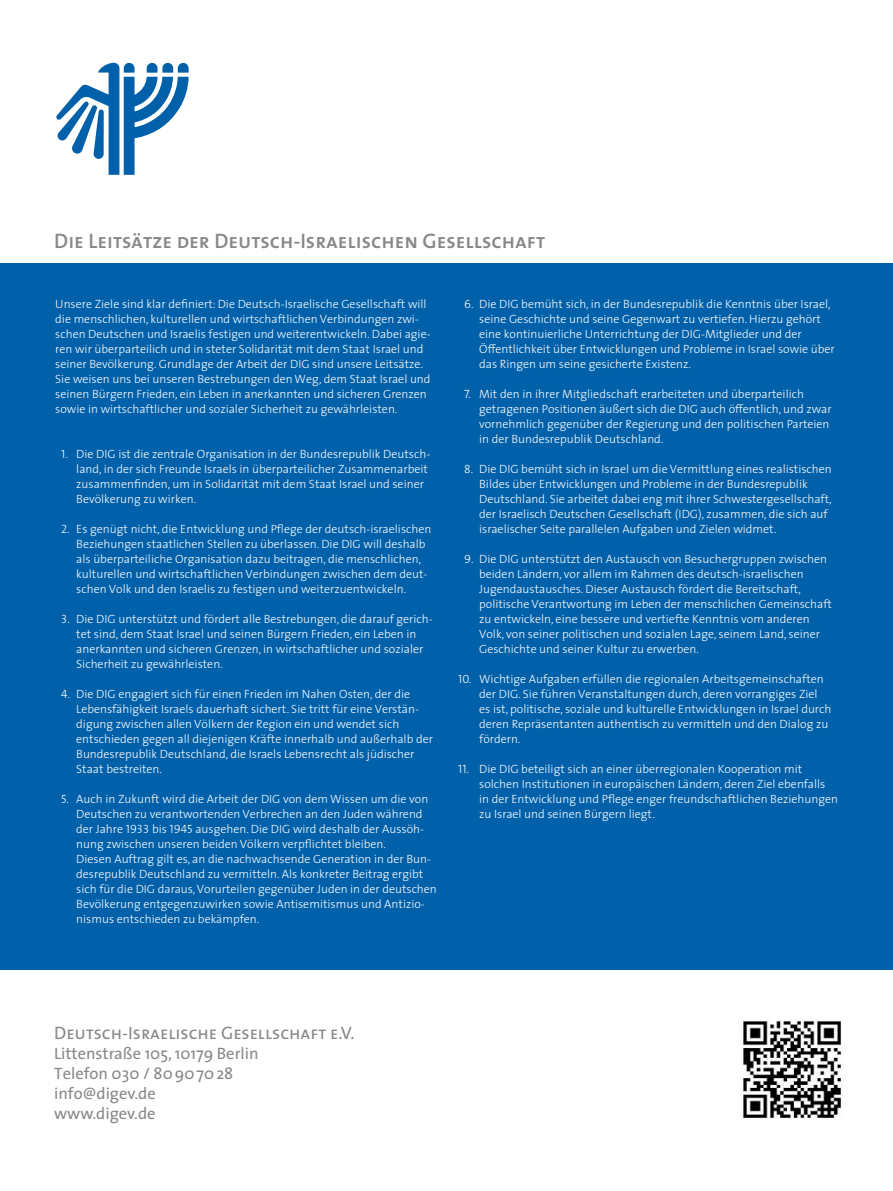
<style>
.page{position:relative;width:893px;height:1191px;background:#fff}
.page>*{position:absolute;margin:0;border:0;box-sizing:border-box;transform-origin:0 0}
.t1{font:21px "The Sans Semi Bold Caps";color:#87888a}
.t2{font:18px "The Sans Regular Caps";color:#87888a}
.t3{font:16.5px/19.8px "The Sans";color:#87888a}
.t4{font:300 12px/15px "The Sans";color:#fff}
.s1{font-family:"The Sans Light Caps";font-weight:400}
</style>
<div class="page">
<img style="left:743px;top:1018px;width:99px;height:101px">
<div style="left:0;top:264px;width:893px;height:706px;background:#0060a9"></div>
<svg style="left:56px;top:62px;width:133px;height:113px"></svg>
<h1 class="t1" style="left:54px;top:223px;width:492px">Die Leitsätze der Deutsch-Israelischen Gesellschaft</h1>
<p class="t4" style="left:55px;top:296px;width:377px">Unsere Ziele sind klar definiert: Die Deutsch-Israelische Gesellschaft will die menschlichen, kulturellen und wirtschaftlichen Verbindungen zwi&shy;schen Deutschen und Israelis festigen und weiterentwickeln. Dabei agie&shy;ren wir überparteilich und in steter Solidarität mit dem Staat Israel und seiner Bevölkerung. Grundlage der Arbeit der DIG sind unsere Leitsätze.<br>Sie weisen uns bei unseren Bestrebungen den Weg, dem Staat Israel und seinen Bürgern Frieden, ein Leben in anerkannten und sicheren Grenzen sowie in wirtschaftlicher und sozialer Sicherheit zu gewährleisten.</p>
<p class="t4" style="left:76px;top:446px;width:355px;text-indent:-15px"><span class="s1">1.</span> Die DIG ist die zentrale Organisation in der Bundesrepublik Deutsch&shy;land, in der sich Freunde Israels in überparteilicher Zusammenarbeit zusammenfinden, um in Solidarität mit dem Staat Israel und seiner Bevölkerung zu wirken.</p>
<p class="t4" style="left:76px;top:521px;width:357px;text-indent:-15px"><span class="s1">2.</span> Es genügt nicht, die Entwicklung und Pflege der deutsch-israelischen Beziehungen staatlichen Stellen zu überlassen. Die DIG will deshalb als überparteiliche Organisation dazu beitragen, die menschlichen, kulturellen und wirtschaftlichen Verbindungen zwischen dem deut&shy;schen Volk und den Israelis zu festigen und weiterzuentwickeln.</p>
<p class="t4" style="left:76px;top:611px;width:358px;text-indent:-15px"><span class="s1">3.</span> Die DIG unterstützt und fördert alle Bestrebungen, die darauf gerich&shy;tet sind, dem Staat Israel und seinen Bürgern Frieden, ein Leben in anerkannten und sicheren Grenzen, in wirtschaftlicher und sozialer Sicherheit zu gewährleisten.</p>
<p class="t4" style="left:76px;top:686px;width:358px;text-indent:-15px"><span class="s1">4.</span> Die DIG engagiert sich für einen Frieden im Nahen Osten, der die Lebensfähigkeit Israels dauerhaft sichert. Sie tritt für eine Verstän&shy;digung zwischen allen Völkern der Region ein und wendet sich entschieden gegen all diejenigen Kräfte innerhalb und außerhalb der Bundesrepublik Deutschland, die Israels Lebensrecht als jüdischer Staat bestreiten.</p>
<p class="t4" style="left:76px;top:791px;width:362px;text-indent:-15px"><span class="s1">5.</span> Auch in Zukunft wird die Arbeit der DIG von dem Wissen um die von Deutschen zu verantwortenden Verbrechen an den Juden während der Jahre <span class="s1">1933</span> bis <span class="s1">1945</span> ausgehen. Die DIG wird deshalb der Aussöh&shy;nung zwischen unseren beiden Völkern verpflichtet bleiben.<br>Diesen Auftrag gilt es, an die nachwachsende Generation in der Bun&shy;desrepublik Deutschland zu vermitteln. Als konkreter Beitrag ergibt sich für die DIG daraus, Vorurteilen gegenüber Juden in der deutschen Bevölkerung entgegenzuwirken sowie Antisemitismus und Antizio&shy;nismus entschieden zu bekämpfen.</p>
<p class="t4" style="left:479px;top:296px;width:357px;text-indent:-15px"><span class="s1">6.</span> Die DIG bemüht sich, in der Bundesrepublik die Kenntnis über Israel, seine Geschichte und seine Gegenwart zu vertiefen. Hierzu gehört eine kontinuierliche Unterrichtung der DIG-Mitglieder und der Öffentlichkeit über Entwicklungen und Probleme in Israel sowie über das Ringen um seine gesicherte Existenz.</p>
<p class="t4" style="left:479px;top:386px;width:354px;text-indent:-15px"><span class="s1">7.</span> Mit den in ihrer Mitgliedschaft erarbeiteten und überparteilich getragenen Positionen äußert sich die DIG auch öffentlich, und zwar vornehmlich gegenüber der Regierung und den politischen Parteien in der Bundesrepublik Deutschland.</p>
<p class="t4" style="left:479px;top:461px;width:354px;text-indent:-15px"><span class="s1">8.</span> Die DIG bemüht sich in Israel um die Vermittlung eines realistischen Bildes über Entwicklungen und Probleme in der Bundesrepublik Deutschland. Sie arbeitet dabei eng mit ihrer Schwestergesellschaft, der Israelisch Deutschen Gesellschaft (IDG), zusammen, die sich auf israelischer Seite parallelen Aufgaben und Zielen widmet.</p>
<p class="t4" style="left:479px;top:551px;width:354px;text-indent:-15px"><span class="s1">9.</span> Die DIG unterstützt den Austausch von Besuchergruppen zwischen beiden Ländern, vor allem im Rahmen des deutsch-israelischen Jugendaustausches. Dieser Austausch fördert die Bereitschaft, politische Verantwortung im Leben der menschlichen Gemeinschaft zu entwickeln, eine bessere und vertiefte Kenntnis vom anderen Volk, von seiner politischen und sozialen Lage, seinem Land, seiner Geschichte und seiner Kultur zu erwerben.</p>
<p class="t4" style="left:479px;top:671px;width:354px;text-indent:-21px"><span class="s1">10.</span> Wichtige Aufgaben erfüllen die regionalen Arbeitsgemeinschaften der DIG. Sie führen Veranstaltungen durch, deren vorrangiges Ziel es ist, politische, soziale und kulturelle Entwicklungen in Israel durch deren Repräsentanten authentisch zu vermitteln und den Dialog zu fördern.</p>
<p class="t4" style="left:479px;top:761px;width:360px;text-indent:-21px"><span class="s1">11.</span> Die DIG beteiligt sich an einer überregionalen Kooperation mit solchen Institutionen in europäischen Ländern, deren Ziel ebenfalls in der Entwicklung und Pflege enger freundschaftlichen Beziehungen zu Israel und seinen Bürgern liegt.</p>
<h2 class="t2" style="left:54px;top:1023px;width:302px">Deutsch-Israelische Gesellschaft e.V.</h2>
<h3 class="t3" style="left:54px;top:1043px;width:206px">Littenstraße 105, 10179 Berlin<br>Telefon 030 / 80907028 info@digev.de www.digev.de</h3>
</div>
